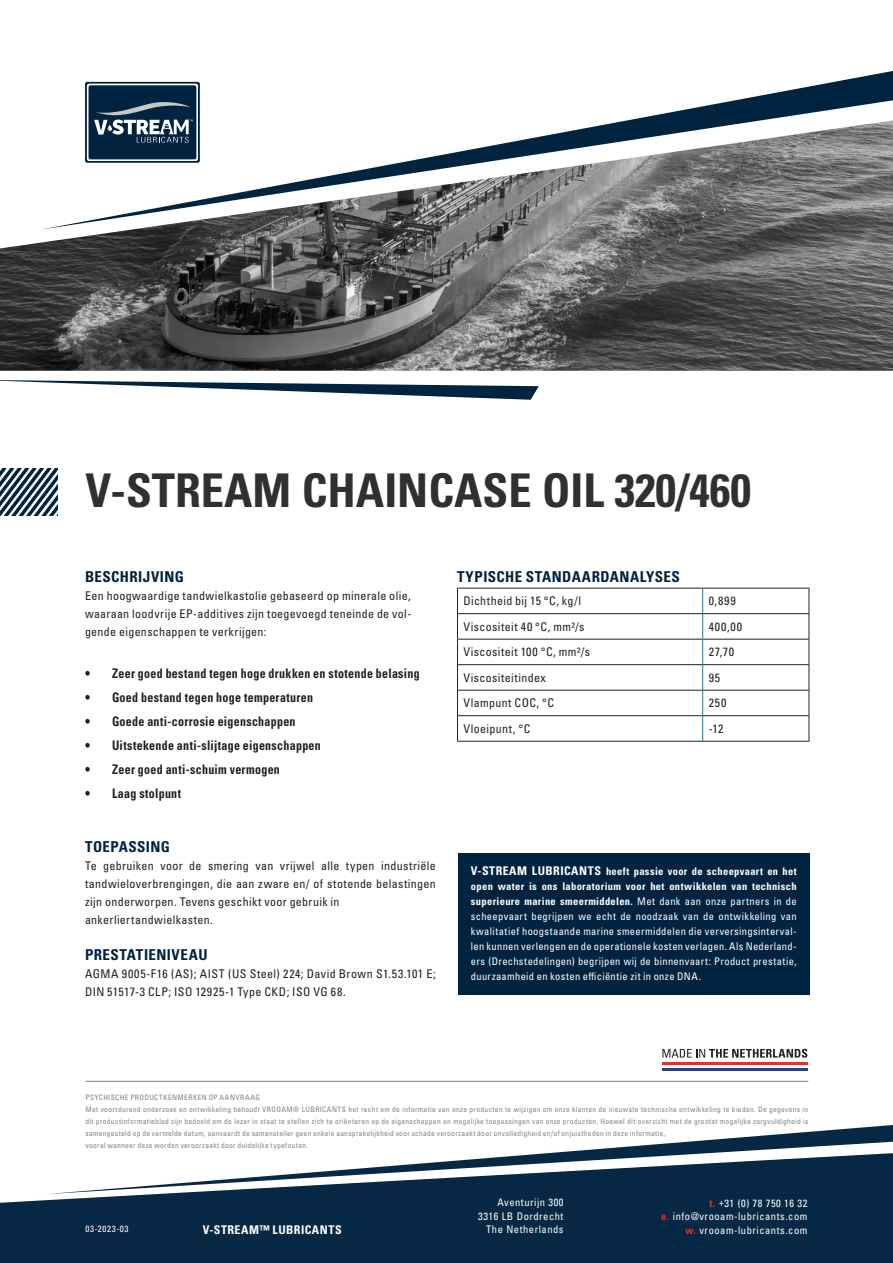
<style>
.page{position:relative;width:893px;height:1263px;background:#fff}
.page>*{position:absolute;margin:0;border:0;box-sizing:border-box;transform-origin:0 0}
.t1{font:700 condensed 46.5px "Univers LT Pro";color:#312f30}
.t2{font:700 condensed 15px "Univers LT Pro";letter-spacing:.025em;color:#002340}
.t3{font:700 condensed 13.2px "Univers LT Pro";letter-spacing:.025em;color:#231f20;scale:.91 1}
.t4{font:condensed 12px/18px "Univers LT Pro";letter-spacing:.03em;color:#231f20;text-align:justify}
.t5{font:700 condensed 12px "Univers LT Pro";letter-spacing:.04em;color:#fff}
.t6{font:condensed 10.5px/15px "Univers LT Pro";letter-spacing:.05em;color:#fff;text-align:justify}
.Tussenkopjes{font:condensed 9px "Univers LT Pro";letter-spacing:.075em;color:#fff}
.t7{font:condensed 7.5px/12px "Univers LT Pro";letter-spacing:.04em;color:#808285;text-align:justify}
.s1{font-weight:700;font-size:12px}
.s2{font-weight:700}
.s3{font-weight:700;color:#ee2e22}
</style>
<div class="page">
<hr style="left:457px;top:588px;width:246px;height:1px;background:#231f20">
<hr style="left:703px;top:588px;width:106px;height:1px;background:#231f20">
<hr style="left:457px;top:613px;width:246px;height:1px;background:#231f20">
<hr style="left:703px;top:613px;width:106px;height:1px;background:#231f20">
<hr style="left:457px;top:639px;width:246px;height:1px;background:#231f20">
<hr style="left:703px;top:639px;width:106px;height:1px;background:#231f20">
<hr style="left:457px;top:664px;width:246px;height:1px;background:#231f20">
<hr style="left:703px;top:664px;width:106px;height:1px;background:#231f20">
<hr style="left:457px;top:690px;width:246px;height:1px;background:#231f20">
<hr style="left:703px;top:690px;width:106px;height:1px;background:#231f20">
<hr style="left:457px;top:715px;width:246px;height:1px;background:#231f20">
<svg style="left:457px;top:588px;width:1px;height:153px"></svg>
<hr style="left:703px;top:715px;width:106px;height:1px;background:#231f20">
<svg style="left:809px;top:588px;width:1px;height:153px"></svg>
<hr style="left:457px;top:741px;width:246px;height:1px;background:#231f20">
<hr style="left:703px;top:741px;width:106px;height:1px;background:#231f20">
<svg style="left:702px;top:588px;width:1px;height:153px"></svg>
<hr style="left:85px;top:1081px;width:723px;height:1px;background:#808285">
<hr style="left:662px;top:1062px;width:146px;height:3px;background:#ee2e22">
<hr style="left:662px;top:1067px;width:146px;height:3px;background:#253f8e">
<svg style="left:662px;top:1049px;width:145px;height:9px"></svg>
<svg style="left:85px;top:71px;width:808px;height:49px"></svg>
<svg style="left:0;top:380px;width:539px;height:20px"></svg>
<div style="left:0;top:1194px;width:893px;height:69px;background:#062844"></div>
<svg style="left:48px;top:1125px;width:845px;height:69px"></svg>
<div style="left:458px;top:854px;width:351px;height:141px;background:#002340"></div>
<svg style="left:85px;top:82px;width:115px;height:81px"></svg>
<svg style="left:87px;top:84px;width:111px;height:36px;background:#203e57"></svg>
<svg style="left:0;top:469px;width:58px;height:46px"></svg>
<img style="left:0;top:120px;width:893px;height:251px">
<p class="t1" style="left:85px;top:462px;width:667px">V-STREAM CHAINCASE OIL 320/460</p>
<p class="t2" style="left:85px;top:567px;width:100px">BESCHRIJVING</p>
<p class="t4" style="left:85px;top:586px;width:328px">Een hoogwaardige tandwielkastolie gebaseerd op minerale olie, waaraan loodvrije EP-additives zijn toegevoegd teneinde de vol&shy;gende eigenschappen te verkrijgen:</p>
<p class="t3" style="left:85px;top:665px;width:369px">• Zeer goed bestand tegen hoge drukken en stotende belasing</p>
<p class="t3" style="left:85px;top:689px;width:252px">• Goed bestand tegen hoge temperaturen</p>
<p class="t3" style="left:85px;top:713px;width:233px">• Goede anti-corrosie eigenschappen</p>
<p class="t3" style="left:85px;top:737px;width:261px">• Uitstekende anti-slijtage eigenschappen</p>
<p class="t3" style="left:85px;top:761px;width:216px">• Zeer goed anti-schuim vermogen</p>
<p class="t3" style="left:85px;top:785px;width:107px">• Laag stolpunt</p>
<p class="t2" style="left:85px;top:837px;width:86px">TOEPASSING</p>
<p class="t4" style="left:85px;top:856px;width:352px">Te gebruiken voor de smering van vrijwel alle typen industriële tandwieloverbrengingen, die aan zware en/ of stotende belastingen zijn onderworpen. Tevens geschikt voor gebruik in</p>
<p class="t4" style="left:85px;top:910px;width:129px">ankerliertandwielkasten.</p>
<p class="t2" style="left:85px;top:945px;width:124px">PRESTATIENIVEAU</p>
<p class="t4" style="left:85px;top:964px;width:352px">AGMA 9005-F16 (AS); AIST (US Steel) 224; David Brown S1.53.101 E;<br>DIN 51517-3 CLP; ISO 12925-1 Type CKD; ISO VG 68.</p>
<p class="t2" style="left:457px;top:567px;width:224px">TYPISCHE STANDAARDANALYSES</p>
<p class="t4" style="left:463px;top:592px;width:119px">Dichtheid bij 15 °C, kg/l</p>
<p class="t4" style="left:709px;top:592px;width:28px">0,899</p>
<p class="t4" style="left:463px;top:617px;width:123px">Viscositeit 40 °C, mm²/s</p>
<p class="t4" style="left:709px;top:617px;width:35px">400,00</p>
<p class="t4" style="left:463px;top:643px;width:128px">Viscositeit 100 °C, mm²/s</p>
<p class="t4" style="left:709px;top:643px;width:27px">27,70</p>
<p class="t4" style="left:463px;top:668px;width:84px">Viscositeitindex</p>
<p class="t4" style="left:709px;top:668px;width:13px">95</p>
<p class="t4" style="left:463px;top:694px;width:92px">Vlampunt COC, °C</p>
<p class="t4" style="left:709px;top:694px;width:19px">250</p>
<p class="t4" style="left:463px;top:719px;width:68px">Vloeipunt, °C</p>
<p class="t4" style="left:709px;top:719px;width:16px">-12</p>
<p class="t6" style="left:471px;top:864px;width:327px"><span class="s1">V-STREAM LUBRICANTS</span> <span class="s2">heeft passie voor de scheepvaart en het open water is ons laboratorium voor het ontwikkelen van technisch superieure marine smeermiddelen.</span> Met dank aan onze partners in de scheepvaart begrijpen we echt de noodzaak van de ontwikkeling van kwalitatief hoogstaande marine smeermiddelen die verversingsinterval&shy;len kunnen verlengen en de operationele kosten verlagen. Als Nederland&shy;ers (Drechstedelingen) begrijpen wij de binnenvaart: Product prestatie, duurzaamheid en kosten efficiëntie zit in onze DNA.</p>
<p class="t7" style="left:85px;top:1091px;width:176px">PSYCHISCHE PRODUCTKENMERKEN OP AANVRAAG</p>
<p class="t7" style="left:85px;top:1103px;width:724px">Met voortdurend onderzoek en ontwikkeling behoudt VROOAM® LUBRICANTS het recht om de informatie van onze producten te wijzigen om onze klanten de nieuwste technische ontwikkeling te bieden. De gegevens in dit productinformatieblad zijn bedoeld om de lezer in staat te stellen zich te oriënteren op de eigenschappen en mogelijke toepassingen van onze producten. Hoewel dit overzicht met de grootst mogelijke zorgvuldigheid is samengesteld op de vermelde datum, aanvaardt de samensteller geen enkele aansprakelijkheid voor schade veroorzaakt door onvolledigheid en/of onjuistheden in deze informatie,</p>
<p class="t7" style="left:85px;top:1139px;width:224px">vooral wanneer deze worden veroorzaakt door duidelijke typefouten.</p>
<p class="t6" style="left:497px;top:1195px;width:68px">Aventurijn 300</p>
<p class="t6" style="left:478px;top:1208px;width:87px">3316 LB Dordrecht</p>
<p class="t6" style="left:709px;top:1195px;width:99px"><span class="s3">t.</span> +31 (0) 78 750 16 32</p>
<p class="t6" style="left:661px;top:1209px;width:148px"><span class="s3">e.</span> info@vrooam-lubricants.com</p>
<p class="Tussenkopjes" style="left:85px;top:1223px;width:45px">03-2023-03</p>
<p class="t6" style="left:685px;top:1222px;width:123px"><span class="s3">w.</span> vrooam-lubricants.com</p>
<p class="t5" style="left:203px;top:1223px;width:140px">V-STREAM™ LUBRICANTS</p>
<p class="t6" style="left:486px;top:1222px;width:79px">The Netherlands</p>
</div>
